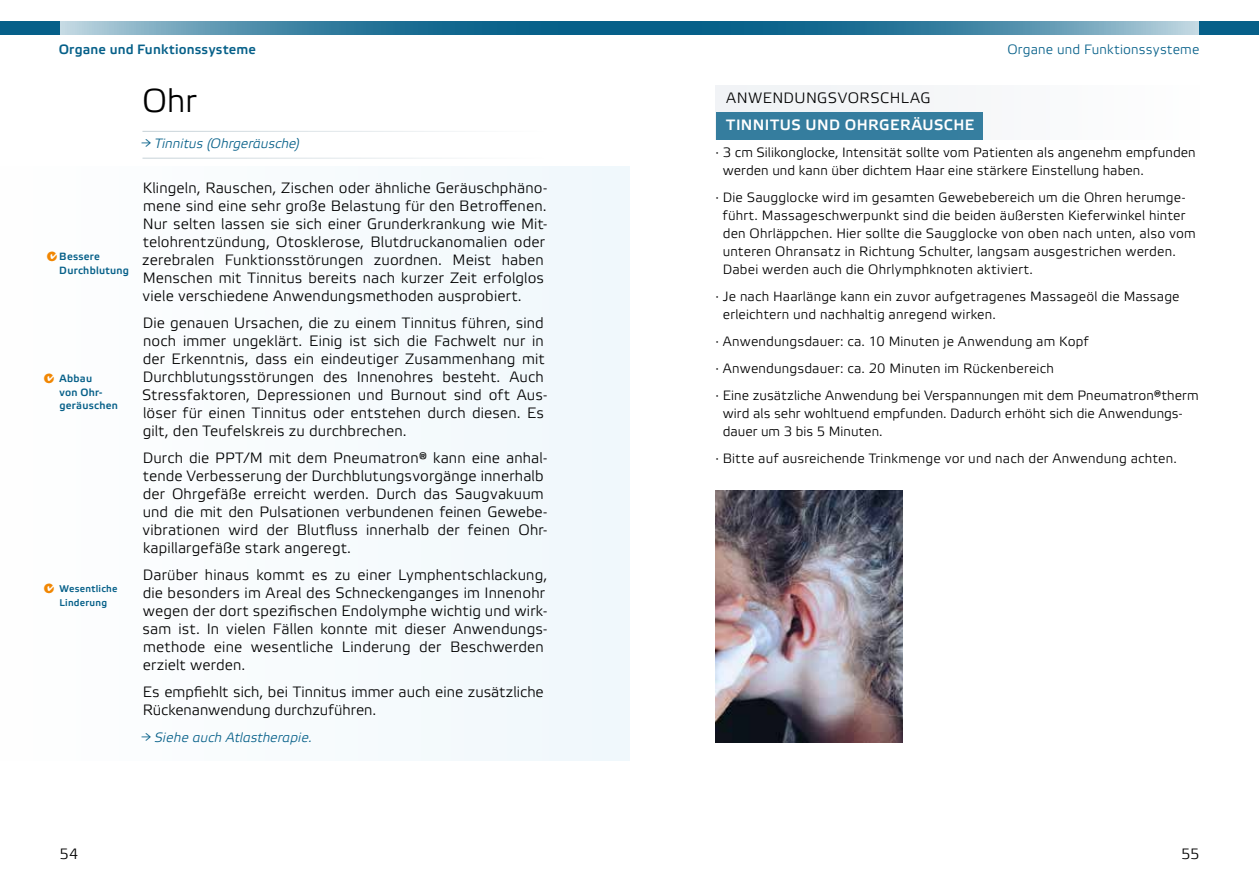
<style>
.page{position:relative;width:1259px;height:893px;background:#fff}
.page>*{position:absolute;margin:0;border:0;box-sizing:border-box;transform-origin:0 0}
.t1{font:33px "Elektra Light Pro";color:#000}
.t2{font:15px/18px "Elektra Light Pro";letter-spacing:.01em;color:#000}
.t3{font:15px "Elektra Medium Pro";letter-spacing:.03em;color:#fff}
.t4{font:15px "Elektra Light Pro";letter-spacing:.03em;color:#000}
.t5{font:13.5px/18px "Elektra Light Pro";letter-spacing:.015em;color:#000}
.t6{font:italic 13.5px "Elektra Light Pro";letter-spacing:.01em;color:#066089}
.t7{font:13.5px "Elektra Medium Pro";letter-spacing:.01em;color:#066089}
.t8{font:13.5px "Elektra Light Pro";letter-spacing:.015em;color:#066089}
.t9{font:10.5px/13.5px "Elektra Medium Pro";letter-spacing:.025em;color:#066089}
.t10{font:9.75px/13.5px "Elektra Medium Pro";letter-spacing:.025em;color:#066089}
.s1{font-style:normal}
.s2{font-family:"Elektra Light Pro";font-size:14.25px;color:#f18703}
</style>
<div class="page">
<div style="left:0;top:166px;width:629px;height:594px;background:#f7fbfd"></div>
<svg style="left:60px;top:21px;width:569px;height:14px;background:#3f84a4"></svg>
<div style="left:0;top:21px;width:60px;height:14px;background:#066089"></div>
<svg style="left:629px;top:21px;width:570px;height:14px;background:#3f84a3"></svg>
<div style="left:1199px;top:21px;width:60px;height:14px;background:#066089"></div>
<hr style="left:142px;top:131px;width:402px;height:1px;background:#c5d1d7">
<hr style="left:142px;top:158px;width:402px;height:1px;background:#c5d1d7">
<div style="left:714px;top:85px;width:485px;height:54px;background:#f8f9fa"></div>
<div style="left:715px;top:112px;width:267px;height:27px;background:#357d9f"></div>
<img style="left:715px;top:490px;width:188px;height:252px">
<p class="t7" style="left:59px;top:42px;width:199px">Organe und Funktionssysteme</p>
<h1 class="t1" style="left:142px;top:83px;width:56px">Ohr</h1>
<p class="t6" style="left:141px;top:136px;width:160px"><span class="s1">→</span> Tinnitus (Ohrgeräusche)</p>
<p class="t2" style="left:142px;top:179px;width:406px">Klingeln, Rauschen, Zischen oder ähnliche Geräuschphäno&shy;mene sind eine sehr große Belastung für den Betroffenen.<br>Nur selten lassen sie sich einer Grunderkrankung wie Mit&shy;telohrentzündung, Otosklerose, Blutdruckanomalien oder zerebralen Funktionsstörungen zuordnen. Meist haben Menschen mit Tinnitus bereits nach kurzer Zeit erfolglos viele verschiedene Anwendungsmethoden ausprobiert.</p>
<p class="t2" style="left:142px;top:314px;width:406px">Die genauen Ursachen, die zu einem Tinnitus führen, sind noch immer ungeklärt. Einig ist sich die Fachwelt nur in der Erkenntnis, dass ein eindeutiger Zusammenhang mit Durchblutungsstörungen des Innenohres besteht. Auch Stressfaktoren, Depressionen und Burnout sind oft Aus&shy;löser für einen Tinnitus oder entstehen durch diesen. Es gilt, den Teufelskreis zu durchbrechen.</p>
<p class="t2" style="left:143px;top:449px;width:406px">Durch die PPT/M mit dem Pneumatron® kann eine anhal&shy;tende Verbesserung der Durchblutungsvorgänge innerhalb der Ohrgefäße erreicht werden. Durch das Saugvakuum und die mit den Pulsationen verbundenen feinen Gewebe&shy;vibrationen wird der Blutfluss innerhalb der feinen Ohr&shy;kapillargefäße stark angeregt.</p>
<p class="t2" style="left:143px;top:566px;width:406px">Darüber hinaus kommt es zu einer Lymphentschlackung, die besonders im Areal des Schneckenganges im Innenohr wegen der dort spezifischen Endolymphe wichtig und wirk&shy;sam ist. In vielen Fällen konnte mit dieser Anwendungs&shy;methode eine wesentliche Linderung der Beschwerden erzielt werden.</p>
<p class="t2" style="left:143px;top:683px;width:402px">Es empfiehlt sich, bei Tinnitus immer auch eine zusätzliche<br>Rückenanwendung durchzuführen.</p>
<p class="t6" style="left:141px;top:730px;width:172px"><span class="s1">→</span> Siehe auch Atlastherapie.</p>
<p class="t9" style="left:59px;top:250px;width:71px;text-indent:-15px"><span class="s2">J</span>Bessere<br>Durchblutung</p>
<p class="t9" style="left:59px;top:372px;width:60px;text-indent:-18px"><span class="s2">J</span> Abbau<br>von Ohr&shy;geräuschen</p>
<p class="t10" style="left:59px;top:583px;width:60px;text-indent:-18px"><span class="s2">J</span> Wesentliche<br>Linderung</p>
<p class="t4" style="left:726px;top:90px;width:206px">ANWENDUNGSVORSCHLAG</p>
<p class="t3" style="left:726px;top:117px;width:249px">TINNITUS UND OHRGERÄUSCHE</p>
<p class="t8" style="left:1007px;top:42px;width:193px">Organe und Funktionssysteme</p>
<p class="t5" style="left:723px;top:144px;width:474px;text-indent:-7px">· 3 cm Silikonglocke, Intensität sollte vom Patienten als angenehm empfunden werden und kann über dichtem Haar eine stärkere Einstellung haben.</p>
<p class="t5" style="left:723px;top:189px;width:474px;text-indent:-7px">· Die Saugglocke wird im gesamten Gewebebereich um die Ohren herumge&shy;führt. Massageschwerpunkt sind die beiden äußersten Kieferwinkel hinter den Ohrläppchen. Hier sollte die Saugglocke von oben nach unten, also vom unteren Ohransatz in Richtung Schulter, langsam ausgestrichen werden.<br>Dabei werden auch die Ohrlymphknoten aktiviert.</p>
<p class="t5" style="left:723px;top:288px;width:458px;text-indent:-7px">· Je nach Haarlänge kann ein zuvor aufgetragenes Massageöl die Massage erleichtern und nachhaltig anregend wirken.</p>
<p class="t5" style="left:715px;top:328px;width:485px;line-height:27px">· Anwendungsdauer: ca. 10 Minuten je Anwendung am Kopf<br>· Anwendungsdauer: ca. 20 Minuten im Rückenbereich<br>· Eine zusätzliche Anwendung bei Verspannungen mit dem Pneumatron®therm</p>
<p class="t5" style="left:723px;top:405px;width:461px">wird als sehr wohltuend empfunden. Dadurch erhöht sich die Anwendungs&shy;dauer um 3 bis 5 Minuten.</p>
<p class="t5" style="left:715px;top:450px;width:463px">· Bitte auf ausreichende Trinkmenge vor und nach der Anwendung achten.</p>
<p class="t2" style="left:60px;top:845px;width:20px">54</p>
<p class="t2" style="left:1181px;top:845px;width:20px">55</p>
</div>
